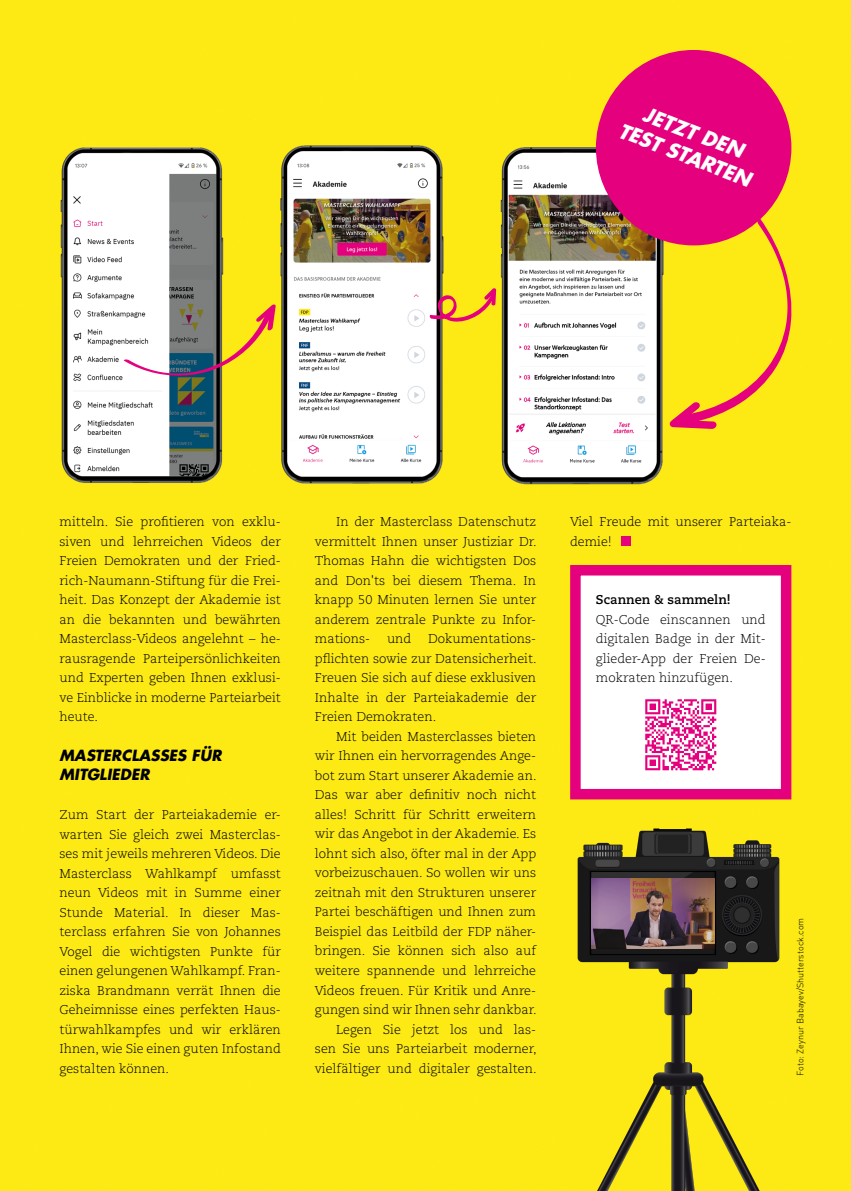
<style>
.page{position:relative;width:851px;height:1191px;background:#fff}
.page>*{position:absolute;margin:0;border:0;box-sizing:border-box;transform-origin:0 0}
.t1{font:italic 700 19.95px/23.9px "Futura LT Pro";color:#fff;text-align:center}
.t2{font:italic 700 15px/19.5px "Futura LT Pro";color:#000}
.t3{font:300 12.75px/19.5px "Caecilia LT Std";color:#000;text-align:justify}
.t4{font:700 12.75px "Caecilia LT Std";color:#000}
.t5{font:300 9px "DIN";color:#000}
</style>
<div class="page">
<div style="left:0;top:0;width:850px;height:1191px;background:#fdea15"></div>
<img style="left:276px;top:140px;width:170px;height:347px">
<img style="left:495px;top:140px;width:169px;height:347px">
<svg style="left:669px;top:215px;width:123px;height:214px;background:#fad51d"></svg>
<div style="left:570px;top:565px;width:221px;height:234px;background:#fff;border:10px solid #e5007d"></div>
<svg style="left:429px;top:288px;width:67px;height:34px;background:#ebaa45"></svg>
<div style="left:621px;top:536px;width:9px;height:10px;background:#e5007d"></div>
<svg style="left:645px;top:699px;width:71px;height:71px"></svg>
<div style="left:595px;top:50px;width:196px;height:195px;background:#e5007d;border-radius:50%"></div>
<img style="left:41px;top:130px;width:200px;height:378px">
<svg style="left:123px;top:304px;width:153px;height:72px"></svg>
<img style="left:551px;top:797px;width:278px;height:394px">
<img style="left:591px;top:878px;width:123px;height:70px">
<h1 class="t1" style="left:632px;top:96px;width:141px;rotate:21deg">JETZT DEN<br>TEST STARTEN</h1>
<p class="t3" style="left:59px;top:512px;width:223px">mitteln. Sie profitieren von exklu&shy;siven und lehrreichen Videos der Freien Demokraten und der Fried&shy;rich-Naumann-Stiftung für die Frei&shy;heit. Das Konzept der Akademie ist an die bekannten und bewährten Masterclass-Videos angelehnt – he&shy;rausragende Parteipersönlichkeiten und Experten geben Ihnen exklusi&shy;ve Einblicke in moderne Parteiarbeit heute.</p>
<p class="t2" style="left:59px;top:744px;width:163px">MASTERCLASSES FÜR<br>MITGLIEDER</p>
<p class="t3" style="left:59px;top:805px;width:223px">Zum Start der Parteiakademie er&shy;warten Sie gleich zwei Masterclas&shy;ses mit jeweils mehreren Videos. Die Masterclass Wahlkampf umfasst neun Videos mit in Summe einer Stunde Material. In dieser Mas&shy;terclass erfahren Sie von Johannes Vogel die wichtigsten Punkte für einen gelungenen Wahlkampf. Fran&shy;ziska Brandmann verrät Ihnen die Geheimnisse eines perfekten Haus&shy;türwahlkampfes und wir erklären Ihnen, wie Sie einen guten Infostand gestalten können.</p>
<p class="t3" style="left:315px;top:512px;width:223px;text-indent:21px">In der Masterclass Datenschutz vermittelt Ihnen unser Justiziar Dr.<br>Thomas Hahn die wichtigsten Dos and Don'ts bei diesem Thema. In knapp 50 Minuten lernen Sie unter anderem zentrale Punkte zu Infor&shy;mations-</p>
<p class="t3" style="left:315px;top:629px;width:223px;text-indent:113px">Dokumentations&shy;pflichten sowie zur Datensicherheit.<br>Freuen Sie sich auf diese exklusiven Inhalte in der Parteiakademie der Freien Demokraten.</p>
<p class="t3" style="left:315px;top:727px;width:223px;text-align:right">Mit beiden Masterclasses bieten wir Ihnen ein hervorragendes Ange&shy;bot zum Start unserer Akademie an.<br>Das war aber definitiv noch nicht alles! Schritt für Schritt erweitern wir das Angebot in der Akademie. Es lohnt sich also, öfter mal in der App vorbeizuschauen. So wollen wir uns zeitnah mit den Strukturen unserer Partei beschäftigen und Ihnen zum Beispiel das Leitbild der FDP näher&shy;bringen. Sie können sich also auf weitere spannende und lehrreiche Videos freuen. Für Kritik und Anre&shy;gungen sind wir Ihnen sehr dankbar.<br>Legen Sie jetzt los und las&shy;sen Sie uns Parteiarbeit moderner, vielfältiger und digitaler gestalten.</p>
<p class="t3" style="left:387px;top:629px;width:26px">und</p>
<p class="t3" style="left:570px;top:512px;width:223px">Viel Freude mit unserer Parteiaka&shy;demie!</p>
<p class="t4" style="left:596px;top:592px;width:136px">Scannen &amp; sammeln!</p>
<p class="t3" style="left:596px;top:610px;width:171px">QR-Code einscannen und digitalen Badge in der Mit&shy;glieder-App der Freien De&shy;mokraten hinzufügen.</p>
<p class="t5" style="left:794px;top:1076px;width:160px;rotate:-90deg">Foto: Zeynur Babayev/Shutterstock.com</p>
</div>
